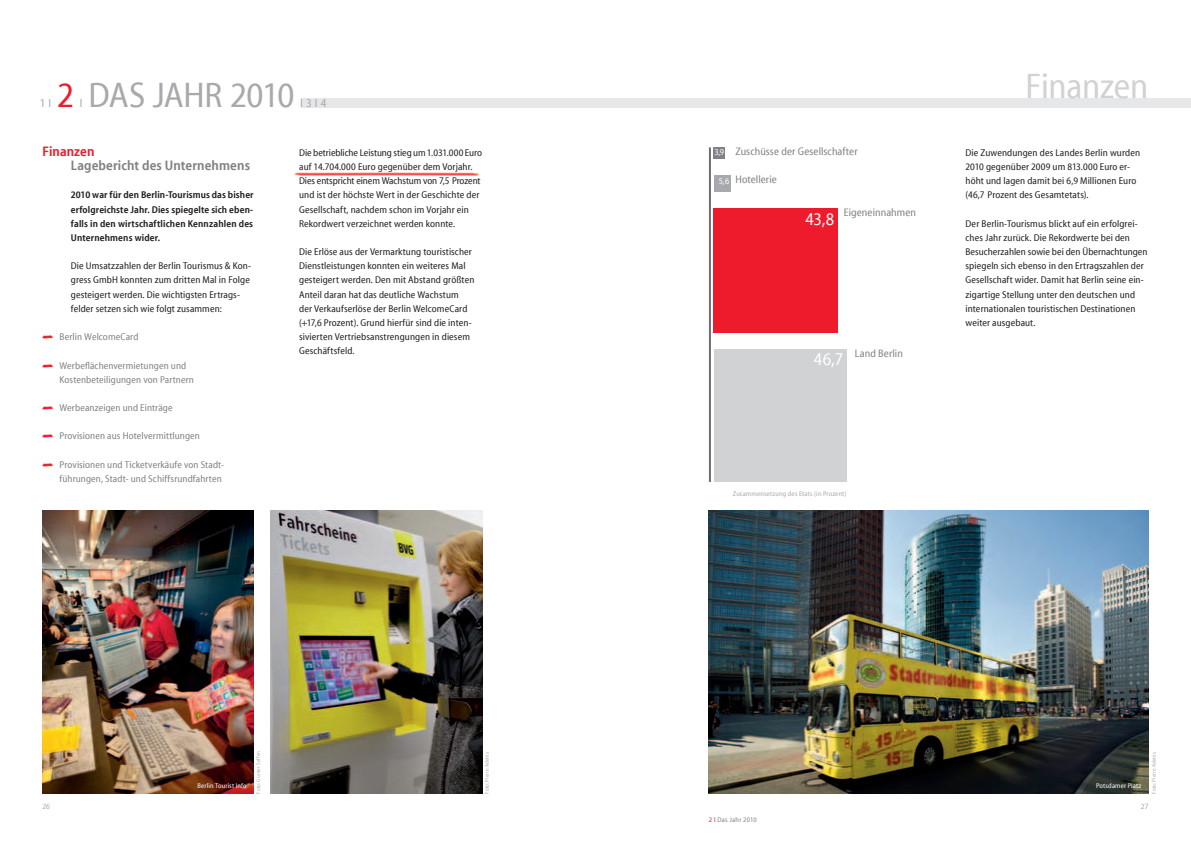
<style>
.page{position:relative;width:1191px;height:842px;background:#fff}
.page>*{position:absolute;margin:0;border:0;box-sizing:border-box;transform-origin:0 0}
.t1{font:36px "BP Myriad Reg Normal";letter-spacing:-.02em;color:#a8a9ad}
.t2{font:36px "BP Myriad Reg Normal";letter-spacing:-.01em;color:#d1d2d4}
.t3{font:18px "BP Myriad Reg Normal";color:#fff}
.t4{font:800 14px "BP Myriad Reg";letter-spacing:.01em;color:#808285}
.t5{font:800 14px "BP Myriad Reg";letter-spacing:.005em;color:#ee1b2d}
.t6{font:12px "BP Myriad Reg Normal";color:#a8a9ad}
.t7{font:11px "BP Myriad Reg Normal";letter-spacing:.005em;color:#808285}
.t8{font:10px/14.2px "BP Myriad Reg Normal";letter-spacing:.01em;color:#231f20}
.t9{font:10px/14.2px "BP Myriad Reg Normal";letter-spacing:.01em;color:#808285}
.t10{font:800 10px/14.2px "BP Myriad Reg";letter-spacing:.015em;color:#231f20;text-align:justify}
.t11{font:8px "BP Myriad Reg Normal";color:#a8a9ad}
.t12{font:7px "BP Myriad Reg Normal";letter-spacing:.025em;color:#a8a9ad}
.t13{font:7px "BP Myriad Reg Normal";letter-spacing:.025em;color:#fff}
.t14{font:7px "BP Myriad Reg Normal";letter-spacing:.04em;color:#808285}
.t15{font:5.5px "BP Myriad Reg Normal";letter-spacing:.025em;color:#a8a9ad}
.s1{color:#ee1b2d}
.s2{font-family:"Chalkduster";font-size:18px;color:#ee1b2d}
.s3{font-size:9px;color:#fff}
</style>
<div class="page">
<div style="left:587px;top:98px;width:604px;height:9px;background:#e6e7e9"></div>
<div style="left:301px;top:98px;width:303px;height:9px;background:#e6e7e9"></div>
<img style="left:271px;top:510px;width:211px;height:284px">
<img style="left:709px;top:510px;width:439px;height:284px">
<img style="left:295px;top:172px;width:184px;height:4px">
<img style="left:43px;top:510px;width:211px;height:284px">
<div style="left:713px;top:147px;width:12px;height:12px;background:#808285"></div>
<div style="left:713px;top:175px;width:17px;height:17px;background:#a8a9ad"></div>
<div style="left:713px;top:208px;width:125px;height:125px;background:#ee1b2d"></div>
<div style="left:713px;top:349px;width:133px;height:133px;background:#d1d2d4"></div>
<hr style="left:709px;top:147px;width:2px;height:335px;background:#6c6d70">
<p class="t6" style="left:40px;top:97px;width:13px">1 I</p>
<h1 class="t1" style="left:57px;top:77px;width:239px"><span class="s1">2</span> DAS JAHR 2010</h1>
<p class="t6" style="left:80px;top:97px;width:4px">I</p>
<p class="t6" style="left:300px;top:97px;width:28px">I 3 I 4</p>
<h3 class="t5" style="left:43px;top:144px;width:53px">Finanzen</h3>
<h3 class="t4" style="left:71px;top:158px;width:181px">Lagebericht des Unternehmens</h3>
<p class="t10" style="left:71px;top:188px;width:184px">2010 war für den Berlin-Tourismus das bisher erfolgreichste Jahr. Dies spiegelte sich eben&shy;falls in den wirtschaftlichen Kennzahlen des Unternehmens wider.</p>
<p class="t8" style="left:71px;top:259px;width:182px">Die Umsatzzahlen der Berlin Tourismus &amp; Kon&shy;gress GmbH konnten zum dritten Mal in Folge gesteigert werden. Die wichtigsten Ertrags&shy;felder setzen sich wie folgt zusammen:</p>
<p class="t9" style="left:43px;top:330px;width:97px"><span class="s2">-</span> Berlin WelcomeCard</p>
<p class="t9" style="left:60px;top:359px;width:136px;text-indent:-17px"><span class="s2">-</span> Werbeflächenvermietungen und<br>Kostenbeteiligungen von Partnern</p>
<p class="t9" style="left:43px;top:401px;width:132px"><span class="s2">-</span> Werbeanzeigen und Einträge</p>
<p class="t9" style="left:43px;top:429px;width:159px"><span class="s2">-</span> Provisionen aus Hotelvermittlungen</p>
<p class="t9" style="left:43px;top:458px;width:183px;text-align:right"><span class="s2">-</span> Provisionen und Ticketverkäufe von Stadt&shy;führungen, Stadt- und Schiffsrundfahrten</p>
<p class="t8" style="left:299px;top:146px;width:184px">Die betriebliche Leistung stieg um 1.031.000 Euro auf 14.704.000 Euro gegenüber dem Vorjahr.<br>Dies entspricht einem Wachstum von 7,5 Prozent und ist der höchste Wert in der Geschichte der Gesellschaft, nachdem schon im Vorjahr ein Rekordwert verzeichnet werden konnte.</p>
<p class="t8" style="left:299px;top:245px;width:177px">Die Erlöse aus der Vermarktung touristischer Dienstleistungen konnten ein weiteres Mal gesteigert werden. Den mit Abstand größten Anteil daran hat das deutliche Wachstum<br>der Verkaufserlöse der Berlin WelcomeCard (+17,6 Prozent). Grund hierfür sind die inten&shy;sivierten Vertriebsanstrengungen in diesem Geschäftsfeld.</p>
<p class="t11" style="left:43px;top:803px;width:9px">26</p>
<p class="t13" style="left:197px;top:782px;width:51px">Berlin Tourist Info</p>
<p class="t15" style="left:256px;top:794px;width:44px;rotate:-90deg">Foto: Günter Seffen</p>
<p class="t15" style="left:484px;top:794px;width:43px;rotate:-90deg">Foto: Pierre Adenis</p>
<p class="t7" style="left:714px;top:146px;width:145px"><span class="s3">3,9</span> Zuschüsse der Gesellschafter</p>
<p class="t7" style="left:719px;top:174px;width:59px"><sub>5,6</sub> Hotellerie</p>
<p class="t7" style="left:843px;top:207px;width:74px">Eigeneinnahmen</p>
<h2 class="t3" style="left:805px;top:211px;width:30px">43,8</h2>
<h2 class="t3" style="left:814px;top:350px;width:31px">46,7</h2>
<p class="t7" style="left:855px;top:348px;width:50px">Land Berlin</p>
<p class="t12" style="left:733px;top:490px;width:115px">Zusammensetzung des Etats (in Prozent)</p>
<h1 class="t2" style="left:1025px;top:68px;width:124px">Finanzen</h1>
<p class="t8" style="left:965px;top:146px;width:176px">Die Zuwendungen des Landes Berlin wurden 2010 gegenüber 2009 um 813.000 Euro er&shy;höht und lagen damit bei 6,9 Millionen Euro (46,7 Prozent des Gesamtetats).</p>
<p class="t8" style="left:965px;top:217px;width:183px">Der Berlin-Tourismus blickt auf ein erfolgrei&shy;ches Jahr zurück. Die Rekordwerte bei den Besucherzahlen sowie bei den Übernachtungen spiegeln sich ebenso in den Ertragszahlen der Gesellschaft wider. Damit hat Berlin seine ein&shy;zigartige Stellung unter den deutschen und internationalen touristischen Destinationen weiter ausgebaut.</p>
<p class="t14" style="left:709px;top:816px;width:49px"><span class="s1">2 I</span> Das Jahr 2010</p>
<p class="t13" style="left:1096px;top:782px;width:47px">Potsdamer Platz</p>
<p class="t15" style="left:1151px;top:794px;width:43px;rotate:-90deg">Foto: Pierre Adenis</p>
<p class="t11" style="left:1141px;top:803px;width:9px">27</p>
</div>
